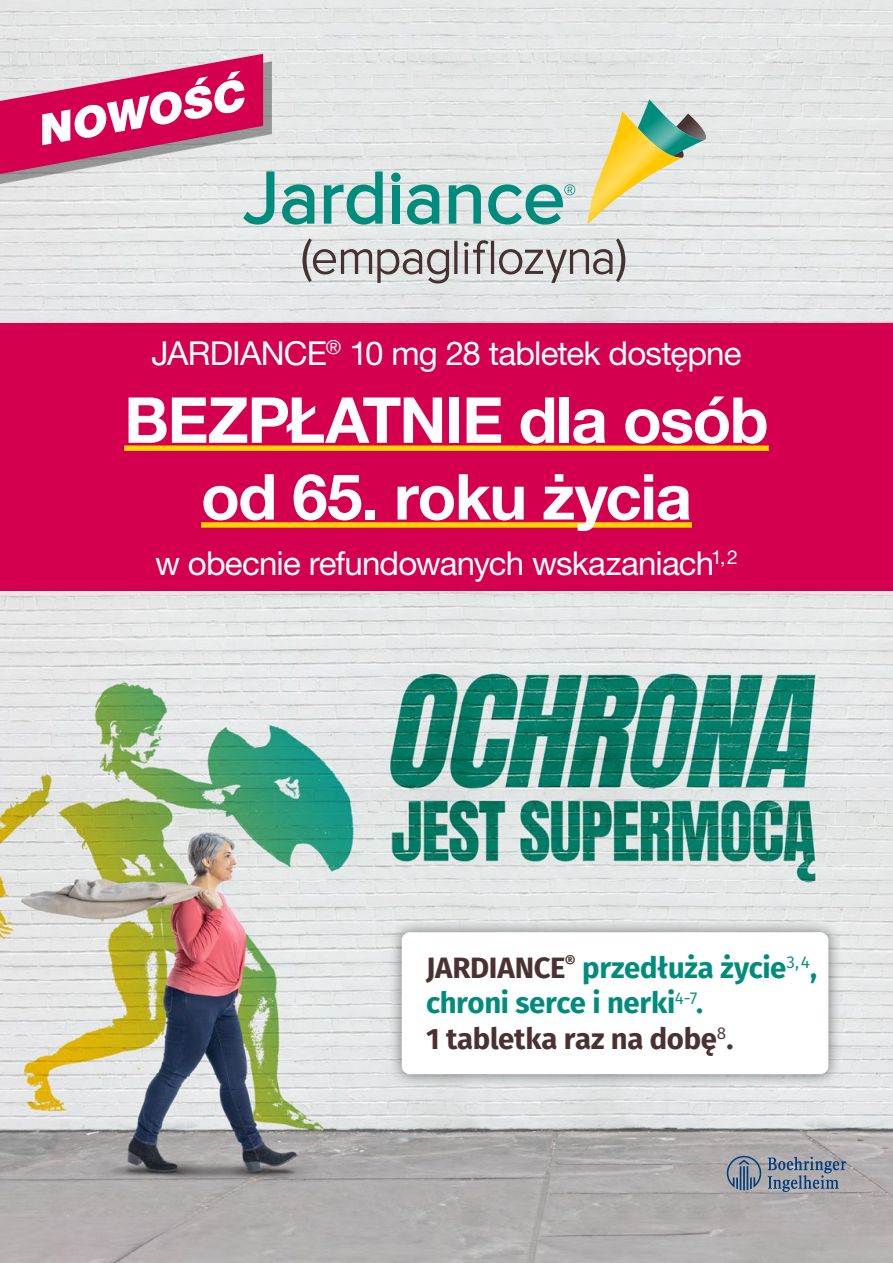
<style>
.page{position:relative;width:893px;height:1263px;background:#fff}
.page>*{position:absolute;margin:0;border:0;box-sizing:border-box;transform-origin:0 0}
.t1{font:700 63.45px/76.7px "Helvetica Neue LT Pro";letter-spacing:-.025em;color:#fff;text-align:center}
.t2{font:italic 900 42.6px "Helvetica Neue LT Pro";color:#fff;scale:1.04 1}
.t3{font:33px "Helvetica Neue LT Pro";letter-spacing:-.025em;color:#fff}
.t4{font:700 29.4px/35.2px "Fira Sans";letter-spacing:-.01em;color:#008c7d}
.s1{color:#4b3232}
</style>
<div class="page">
<img style="left:0;top:591px;width:893px;height:672px">
<img style="left:0;top:0;width:893px;height:323px">
<div style="left:389px;top:918px;width:452px;height:170px;background:#000;opacity:.5"></div>
<div style="left:402px;top:932px;width:426px;height:142px;background:#fff;border-radius:8px"></div>
<svg style="left:727px;top:1156px;width:34px;height:34px"></svg>
<svg style="left:768px;top:1157px;width:78px;height:35px;background:#8591a0"></svg>
<div style="left:0;top:323px;width:893px;height:268px;background:#d4004f"></div>
<div style="left:124px;top:445px;width:645px;height:6px;background:#ffd500"></div>
<div style="left:201px;top:522px;width:491px;height:6px;background:#ffd500"></div>
<svg style="left:282px;top:184px;width:32px;height:41px"></svg>
<svg style="left:324px;top:171px;width:59px;height:54px;background:#87c2bc"></svg>
<svg style="left:391px;top:173px;width:10px;height:9px"></svg>
<div style="left:392px;top:185px;width:8px;height:39px;background:#008c7d"></div>
<svg style="left:407px;top:184px;width:32px;height:41px"></svg>
<svg style="left:449px;top:184px;width:32px;height:40px"></svg>
<svg style="left:488px;top:184px;width:87px;height:41px;background:#89c2bd"></svg>
<svg style="left:587px;top:100px;width:122px;height:124px;background:#d2d4ab"></svg>
<svg style="left:302px;top:238px;width:323px;height:45px;background:#bfbdbe"></svg>
<svg style="left:0;top:54px;width:274px;height:171px;background:#d581a1"></svg>
<div style="left:0;top:0;width:43px;height:43px;background:linear-gradient(to bottom,#e5e6e5,#e2e2e2)"></div>
<h2 class="t2" style="left:33px;top:106px;width:203px;rotate:-10deg">NOWOŚĆ</h2>
<p class="t3" style="left:151px;top:333px;width:592px">JARDIANCE<sup>®</sup> 10 mg 28 tabletek dostępne</p>
<h1 class="t1" style="left:124px;top:380px;width:646px">BEZPŁATNIE dla osób od 65. roku życia</h1>
<p class="t3" style="left:155px;top:543px;width:584px">w obecnie refundowanych wskazaniach<sup>1,2</sup></p>
<p class="t4" style="left:426px;top:948px;width:393px"><span class="s1">JARDIANCE</span><sup>®</sup> przedłuża życie<sup>3,4</sup>, chroni serce i nerki<sup>4-7</sup>.<br><span class="s1">1 tabletka raz na dobę</span><sup>8</sup><span class="s1">.</span></p>
</div>
